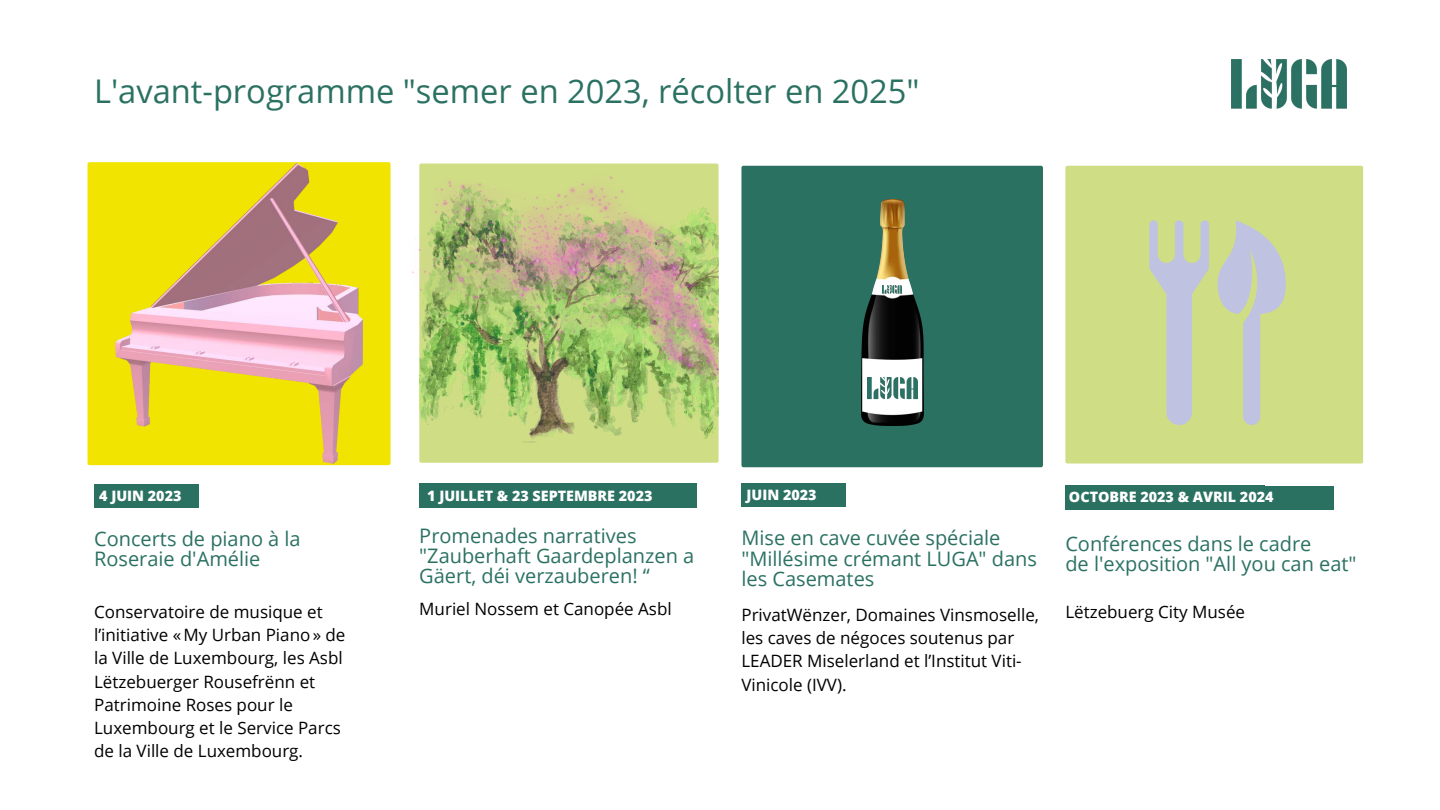
<style>
.page{position:relative;width:1440px;height:810px;background:#fff}
.page>*{position:absolute;margin:0;border:0;box-sizing:border-box;transform-origin:0 0}
.t1{font:32.7px "Open Sans";color:#2b7162}
.t2{font:20px/20.2px "Open Sans";color:#2b7162}
.t3{font:17px/23.2px "Open Sans";color:#000}
.t4{font:800 14.3px "Open Sans";color:#fff}
</style>
<div class="page">
<div style="left:88px;top:162px;width:303px;height:303px;background:#f0e400"></div>
<img style="left:116px;top:164px;width:246px;height:300px">
<div style="left:94px;top:484px;width:105px;height:24px;background:#2b7162"></div>
<div style="left:741px;top:166px;width:302px;height:301px;background:#2b7162"></div>
<div style="left:419px;top:164px;width:300px;height:299px;background:#cfde85"></div>
<img style="left:419px;top:183px;width:300px;height:260px">
<img style="left:412px;top:164px;width:306px;height:243px">
<div style="left:1065px;top:166px;width:298px;height:298px;background:#cfde85"></div>
<img style="left:1231px;top:59px;width:115px;height:50px">
<svg style="left:1149px;top:220px;width:137px;height:205px;background:#c8d2ab"></svg>
<div style="left:741px;top:483px;width:105px;height:24px;background:#2b7162"></div>
<div style="left:419px;top:484px;width:105px;height:24px;background:#2b7162"></div>
<div style="left:577px;top:484px;width:120px;height:24px;background:#2b7162"></div>
<div style="left:513px;top:484px;width:105px;height:24px;background:#2b7162"></div>
<div style="left:1065px;top:486px;width:105px;height:24px;background:#2b7162"></div>
<div style="left:1159px;top:486px;width:105px;height:24px;background:#2b7162"></div>
<div style="left:1229px;top:486px;width:105px;height:24px;background:#2b7162"></div>
<img style="left:861px;top:200px;width:63px;height:226px">
<img style="left:867px;top:377px;width:51px;height:23px">
<img style="left:883px;top:285px;width:19px;height:8px">
<p class="t1" style="left:94px;top:68px;width:827px">L'avant-programme "semer en 2023, récolter en 2025"</p>
<p class="t4" style="left:99px;top:486px;width:84px">4 JUIN 2023</p>
<p class="t2" style="left:94px;top:528px;width:208px">Concerts de piano à la</p>
<p class="t2" style="left:94px;top:548px;width:168px">Roseraie d'Amélie</p>
<p class="t4" style="left:427px;top:486px;width:227px">1 JUILLET &amp; 23 SEPTEMBRE 2023</p>
<p class="t2" style="left:419px;top:525px;width:219px">Promenades narratives</p>
<p class="t2" style="left:419px;top:545px;width:276px">"Zauberhaft Gaardeplanzen a<br>Gäert, déi verzauberen! “</p>
<p class="t4" style="left:747px;top:485px;width:72px">JUIN 2023</p>
<p class="t2" style="left:741px;top:528px;width:297px">Mise en cave cuvée spéciale "Millésime crémant LUGA" dans les Casemates</p>
<p class="t3" style="left:419px;top:596px;width:254px">Muriel Nossem et Canopée Asbl</p>
<p class="t3" style="left:94px;top:600px;width:253px">Conservatoire de musique et l’initiative «My Urban Piano» de la Ville de Luxembourg, les Asbl<br>Lëtzebuerger Rousefrënn et<br>Patrimoine Roses pour le<br>Luxembourg et le Service Parcs de la Ville de Luxembourg.</p>
<p class="t3" style="left:741px;top:603px;width:299px">PrivatWënzer, Domaines Vinsmoselle, les caves de négoces soutenus par<br>LEADER Miselerland et l’Institut Viti-<br>Vinicole (IVV).</p>
<p class="t4" style="left:1069px;top:487px;width:206px">OCTOBRE 2023 &amp; AVRIL 2024</p>
<p class="t2" style="left:1065px;top:533px;width:247px">Conférences dans le cadre</p>
<p class="t2" style="left:1065px;top:553px;width:293px">de l'exposition "All you can eat"</p>
<p class="t3" style="left:1065px;top:600px;width:181px">Lëtzebuerg City Musée</p>
</div>
